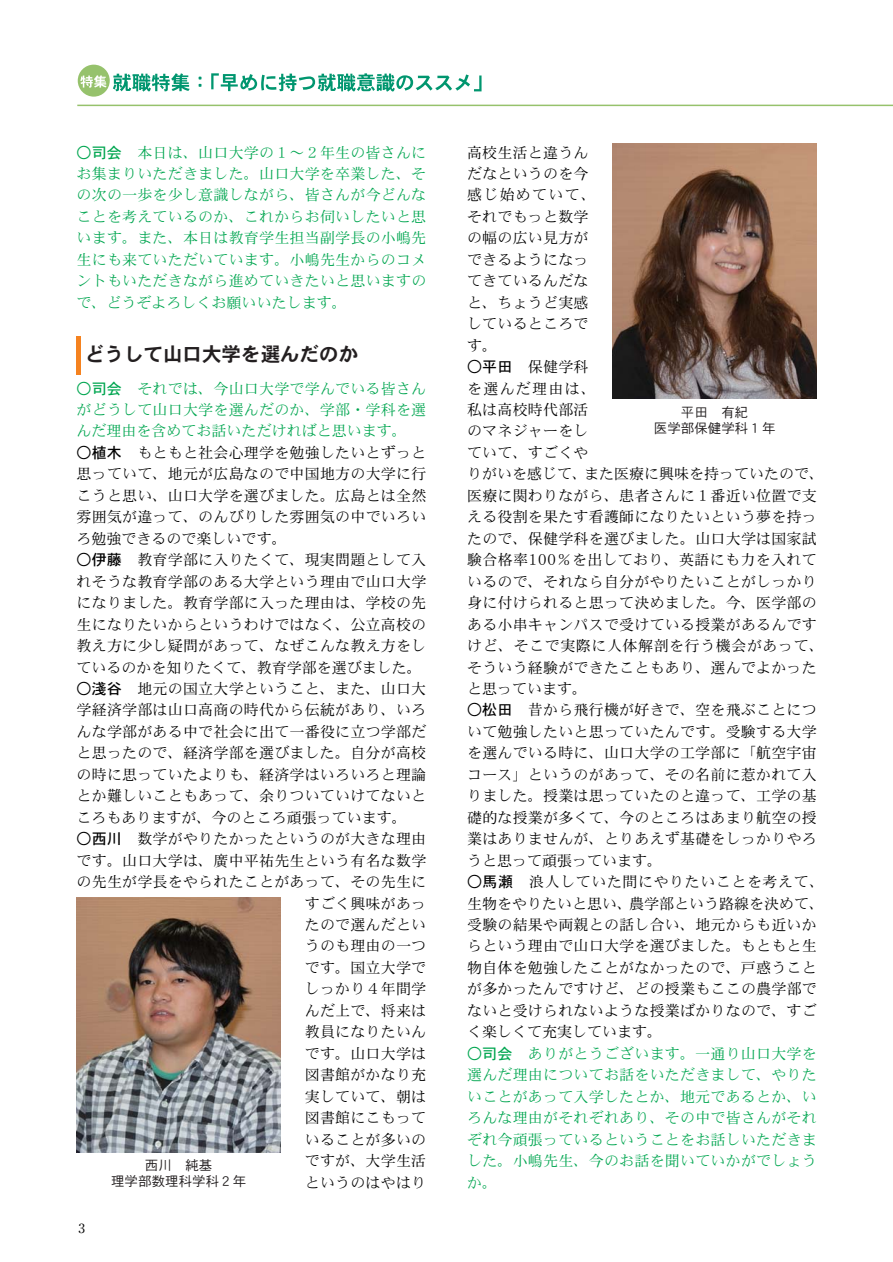
<style>
.page{position:relative;width:893px;height:1262px;background:#fff}
.page>*{position:absolute;margin:0;border:0;box-sizing:border-box;transform-origin:0 0}
.t1{font:19.5px "DFPHS Gothic CID W7";color:#231f20}
.t2{font:15px/21.5px "DFPHS Mincho CID W3";letter-spacing:.015em;color:#000;text-align:justify}
.t3{font:15px/21.5px "DFPHS Mincho CID W3";letter-spacing:.015em;color:#00a650;text-align:justify}
.t4{font:13.5px/16.5px "DFPHS Gothic CID W3";color:#231f20;text-align:center}
.t5{font:13.2px "Ryumin";color:#000}
.s1{font-family:"DFPHS Gothic CID W5"}
</style>
<div class="page">
<hr style="left:77px;top:105px;width:815px;height:1px;background:#96c26c">
<div style="left:78px;top:65px;width:32px;height:32px;background:#96c26c;border-radius:50%"></div>
<svg style="left:80px;top:75px;width:27px;height:13px"></svg>
<svg style="left:113px;top:73px;width:77px;height:19px"></svg>
<svg style="left:198px;top:77px;width:3px;height:10px"></svg>
<svg style="left:211px;top:73px;width:270px;height:19px"></svg>
<hr style="left:77px;top:336px;width:4px;height:38px;background:#f5821f">
<img style="left:77px;top:897px;width:204px;height:255px">
<img style="left:612px;top:144px;width:204px;height:254px">
<p class="t3" style="left:77px;top:143px;width:351px"><span class="s1">○司会</span> 本日は、山口大学の１～２年生の皆さんにお集まりいただきました。山口大学を卒業した、その次の一歩を少し意識しながら、皆さんが今どんなことを考えているのか、これからお伺いしたいと思います。また、本日は教育学生担当副学長の小嶋先生にも来ていただいています。小嶋先生からのコメントもいただきながら進めていきたいと思いますので、どうぞよろしくお願いいたします。</p>
<h1 class="t1" style="left:85px;top:347px;width:275px">どうして山口大学を選んだのか</h1>
<p class="t3" style="left:77px;top:379px;width:351px"><span class="s1">○司会</span> それでは、今山口大学で学んでいる皆さんがどうして山口大学を選んだのか、学部・学科を選んだ理由を含めてお話いただければと思います。</p>
<p class="t2" style="left:77px;top:443px;width:351px"><span class="s1">○植木</span> もともと社会心理学を勉強したいとずっと思っていて、地元が広島なので中国地方の大学に行こうと思い、山口大学を選びました。広島とは全然雰囲気が違って、のんびりした雰囲気の中でいろいろ勉強できるので楽しいです。</p>
<p class="t2" style="left:77px;top:551px;width:351px"><span class="s1">○伊藤</span> 教育学部に入りたくて、現実問題として入れそうな教育学部のある大学という理由で山口大学になりました。教育学部に入った理由は、学校の先生になりたいからというわけではなく、公立高校の教え方に少し疑問があって、なぜこんな教え方をしているのかを知りたくて、教育学部を選びました。</p>
<p class="t2" style="left:77px;top:679px;width:351px"><span class="s1">○淺谷</span> 地元の国立大学ということ、また、山口大学経済学部は山口高商の時代から伝統があり、いろんな学部がある中で社会に出て一番役に立つ学部だと思ったので、経済学部を選びました。自分が高校の時に思っていたよりも、経済学はいろいろと理論とか難しいこともあって、余りついていけてないところもありますが、今のところ頑張っています。</p>
<p class="t2" style="left:77px;top:830px;width:351px;text-align:right"><span class="s1">○西川</span> 数学がやりたかったというのが大きな理由です。山口大学は、廣中平祐先生という有名な数学の先生が学長をやられたことがあって、その先生にすごく興味があっ<br>たので選んだとい<br>うのも理由の一つ<br>です。国立大学で<br>しっかり４年間学<br>んだ上で、将来は<br>教員になりたいん<br>です。山口大学は<br>図書館がかなり充<br>実していて、朝は<br>図書館にこもって<br>いることが多いの<br>ですが、大学生活<br>というのはやはり</p>
<p class="t4" style="left:111px;top:1158px;width:136px">西川　純基<br>理学部数理科学科２年</p>
<p class="t5" style="left:78px;top:1223px;width:8px">3</p>
<p class="t2" style="left:467px;top:143px;width:130px;text-align:left">高校生活と違うんだなというのを今感じ始めていて、それでもっと数学の幅の広い見方ができるようになってきているんだなと、ちょうど実感しているところです。</p>
<p class="t2" style="left:467px;top:358px;width:359px;text-align:left"><span class="s1">○平田</span> 保健学科<br>を選んだ理由は、<br>私は高校時代部活<br>のマネジャーをし<br>ていて、すごくや<br>りがいを感じて、また医療に興味を持っていたので、医療に関わりながら、患者さんに１番近い位置で支える役割を果たす看護師になりたいという夢を持ったので、保健学科を選びました。山口大学は国家試験合格率100％を出しており、英語にも力を入れているので、それなら自分がやりたいことがしっかり身に付けられると思って決めました。今、医学部のある小串キャンパスで受けている授業があるんですけど、そこで実際に人体解剖を行う機会があって、そういう経験ができたこともあり、選んでよかったと思っています。</p>
<p class="t2" style="left:467px;top:701px;width:351px"><span class="s1">○松田</span> 昔から飛行機が好きで、空を飛ぶことについて勉強したいと思っていたんです。受験する大学を選んでいる時に、山口大学の工学部に「航空宇宙コース」というのがあって、その名前に惹かれて入りました。授業は思っていたのと違って、工学の基礎的な授業が多くて、今のところはあまり航空の授業はありませんが、とりあえず基礎をしっかりやろうと思って頑張っています。</p>
<p class="t2" style="left:467px;top:872px;width:359px;text-align:left"><span class="s1">○馬瀬</span> 浪人していた間にやりたいことを考えて、生物をやりたいと思い、農学部という路線を決めて、受験の結果や両親との話し合い、地元からも近いからという理由で山口大学を選びました。もともと生物自体を勉強したことがなかったので、戸惑うことが多かったんですけど、どの授業もここの農学部でないと受けられないような授業ばかりなので、すごく楽しくて充実しています。</p>
<p class="t3" style="left:467px;top:1044px;width:351px"><span class="s1">○司会</span> ありがとうございます。一通り山口大学を選んだ理由についてお話をいただきまして、やりたいことがあって入学したとか、地元であるとか、いろんな理由がそれぞれあり、その中で皆さんがそれぞれ今頑張っているということをお話しいただきました。小嶋先生、今のお話を聞いていかがでしょうか。</p>
<p class="t4" style="left:654px;top:405px;width:123px">平田　有紀<br>医学部保健学科１年</p>
</div>
